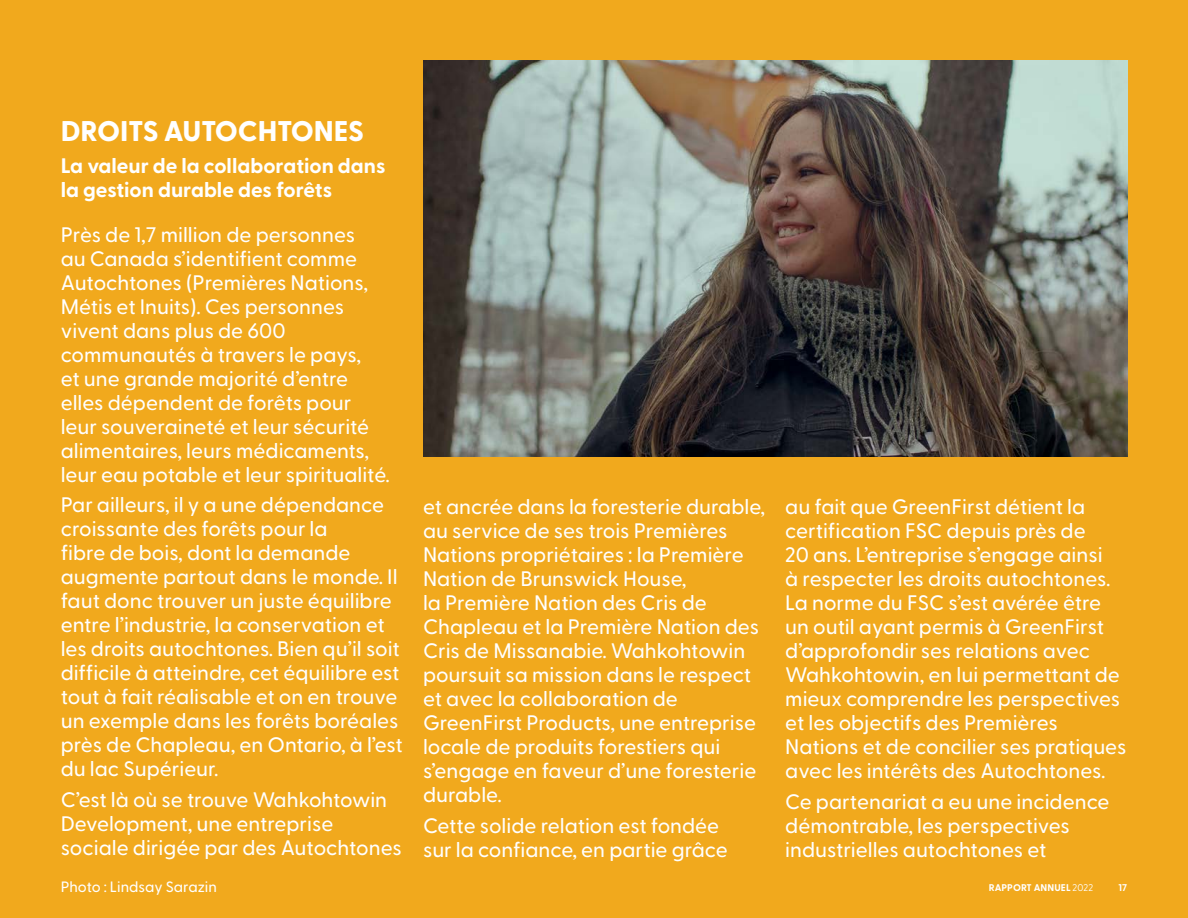
<style>
.page{position:relative;width:1188px;height:918px;background:#f1a91d}
.page>*{position:absolute;margin:0;border:0;box-sizing:border-box;transform-origin:0 0}
.t1{font:800 28.5px "Greycliff CF";letter-spacing:-.005em;color:#fff}
.t2{font:500 21px/24px "Greycliff CF";color:#fff}
.t3{font:700 21px/24px "Greycliff CF";color:#fff}
.t4{font:500 15px "Greycliff CF";color:#fff}
.t5{font:700 9.75px "Greycliff CF";letter-spacing:.01em;color:#fff}
.s1{font-weight:400}
</style>
<div class="page">
<img style="left:423px;top:61px;width:704px;height:395px">
<p class="t1" style="left:61px;top:109px;width:305px">DROITS AUTOCHTONES</p>
<p class="t3" style="left:61px;top:153px;width:326px">La valeur de la collaboration dans la gestion durable des forêts</p>
<p class="t2" style="left:61px;top:221px;width:331px">Près de 1,7 million de personnes<br>au Canada s’identifient comme<br>Autochtones (Premières Nations,<br>Métis et Inuits). Ces personnes vivent dans plus de 600 communautés à travers le pays,<br>et une grande majorité d’entre elles dépendent de forêts pour leur souveraineté et leur sécurité alimentaires, leurs médicaments, leur eau potable et leur spiritualité.</p>
<p class="t2" style="left:61px;top:492px;width:343px">Par ailleurs, il y a une dépendance croissante des forêts pour la<br>fibre de bois, dont la demande augmente partout dans le monde. Il faut donc trouver un juste équilibre entre l’industrie, la conservation et les droits autochtones. Bien qu’il soit difficile à atteindre, cet équilibre est tout à fait réalisable et on en trouve un exemple dans les forêts boréales près de Chapleau, en Ontario, à l’est du lac Supérieur.</p>
<p class="t2" style="left:61px;top:786px;width:343px">C’est là où se trouve Wahkohtowin<br>Development, une entreprise sociale dirigée par des Autochtones</p>
<p class="t2" style="left:423px;top:493px;width:344px">et ancrée dans la foresterie durable, au service de ses trois Premières<br>Nations propriétaires : la Première<br>Nation de Brunswick House,<br>la Première Nation des Cris de<br>Chapleau et la Première Nation des<br>Cris de Missanabie. Wahkohtowin poursuit sa mission dans le respect et avec la collaboration de<br>GreenFirst Products, une entreprise locale de produits forestiers qui s’engage en faveur d’une foresterie durable.</p>
<p class="t2" style="left:423px;top:812px;width:306px">Cette solide relation est fondée sur la confiance, en partie grâce</p>
<p class="t2" style="left:785px;top:493px;width:343px">au fait que GreenFirst détient la certification FSC depuis près de<br>20 ans. L’entreprise s’engage ainsi<br>à respecter les droits autochtones.<br>La norme du FSC s’est avérée être un outil ayant permis à GreenFirst d’approfondir ses relations avec Wahkohtowin, en lui permettant de mieux comprendre les perspectives et les objectifs des Premières Nations et de concilier ses pratiques avec les intérêts des Autochtones.</p>
<p class="t2" style="left:785px;top:788px;width:326px">Ce partenariat a eu une incidence démontrable, les perspectives industrielles autochtones et</p>
<p class="t4" style="left:61px;top:875px;width:158px">Photo : Lindsay Sarazin</p>
<p class="t5" style="left:989px;top:880px;width:106px">RAPPORT ANNUEL <span class="s1">2022</span></p>
<p class="t5" style="left:1119px;top:880px;width:10px">17</p>
</div>
